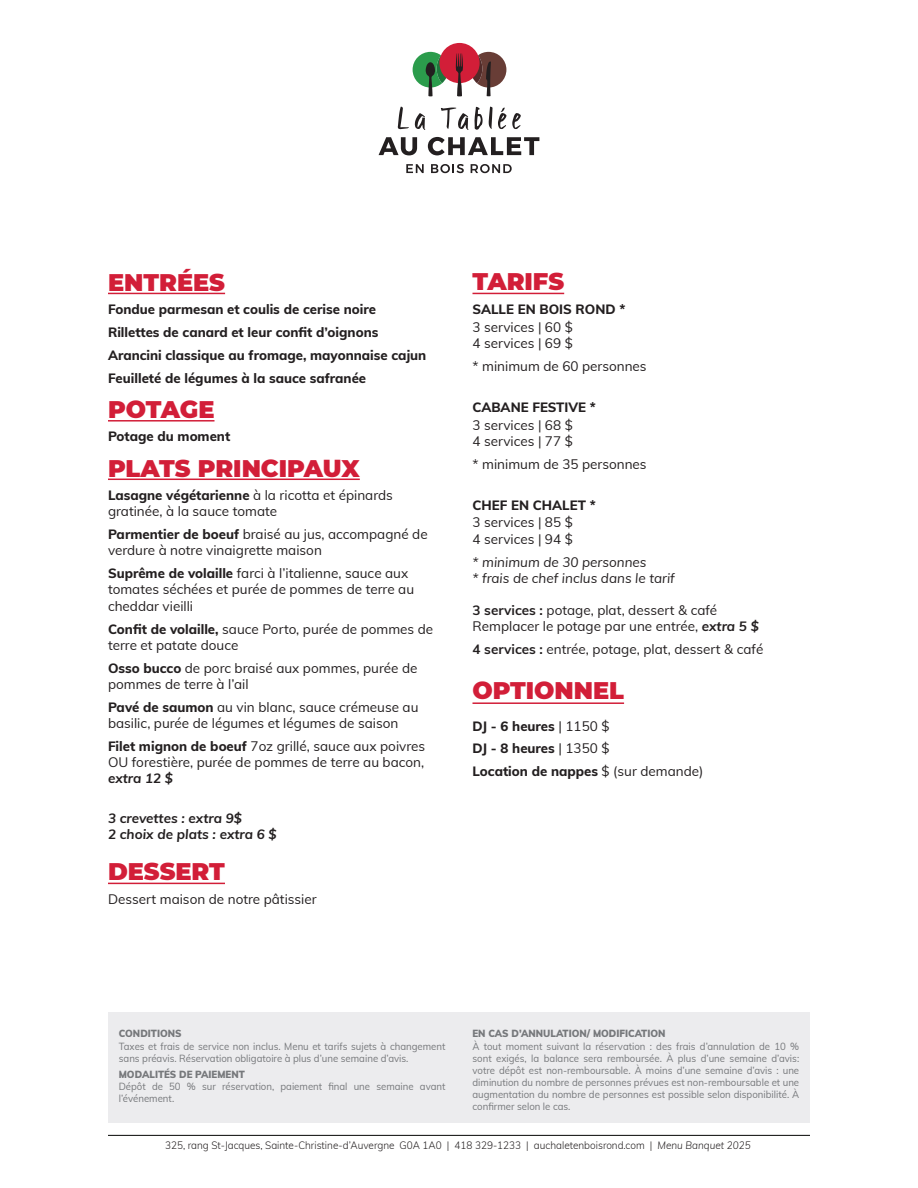
<style>
.page{position:relative;width:918px;height:1188px;background:#fff}
.page>*{position:absolute;margin:0;border:0;box-sizing:border-box;transform-origin:0 0}
.Titre{font:900 24px "Montserrat";color:#d21e38}
.Nom_des_bouchées{font:13.5px/16.2px "Muli";color:#231f20}
.Nom_des_bouchées-2{font:800 13.5px "Muli";color:#231f20}
.Description{font:13.5px "Muli";color:#231f20}
.Description-2{font:italic 13.5px "Muli";color:#231f20}
.Description-3{font:italic 700 13.5px/16.2px "Muli";color:#231f20}
.t1{font:300 10.5px "Muli";color:#231f20;scale:.95 1}
.Conditions_Modalités{font:10.2px/12.1px "Muli";color:#76787b;scale:.95 1}
.Titre_Conditions_Modalités{font:900 10.2px "Muli";color:#76787b;scale:.95 1}
.s1{font-weight:800}
.s2{font-weight:700;font-style:italic}
.s3{font-weight:700}
.s4{font-weight:400}
.s5{font-style:italic}
</style>
<div class="page">
<hr style="left:108px;top:1135px;width:702px;height:1px;background:#040503">
<svg style="left:398px;top:107px;width:11px;height:22px"></svg>
<svg style="left:512px;top:113px;width:9px;height:16px"></svg>
<svg style="left:406px;top:164px;width:18px;height:9px"></svg>
<svg style="left:431px;top:164px;width:33px;height:9px"></svg>
<svg style="left:471px;top:164px;width:41px;height:9px"></svg>
<svg style="left:379px;top:137px;width:38px;height:18px"></svg>
<svg style="left:428px;top:137px;width:111px;height:18px"></svg>
<div style="left:439px;top:43px;width:41px;height:40px;background:#d21e38;border-radius:50%"></div>
<svg style="left:413px;top:52px;width:35px;height:44px"></svg>
<svg style="left:471px;top:52px;width:35px;height:44px"></svg>
<svg style="left:456px;top:53px;width:7px;height:43px"></svg>
<svg style="left:415px;top:113px;width:10px;height:17px"></svg>
<svg style="left:441px;top:108px;width:27px;height:22px"></svg>
<svg style="left:475px;top:107px;width:8px;height:23px"></svg>
<svg style="left:489px;top:107px;width:17px;height:22px"></svg>
<hr style="left:108px;top:293px;width:117px;height:1px;background:#d21e38">
<hr style="left:108px;top:420px;width:107px;height:2px;background:#d21e38">
<hr style="left:108px;top:479px;width:252px;height:1px;background:#d21e38">
<hr style="left:108px;top:883px;width:117px;height:1px;background:#d21e38">
<hr style="left:472px;top:293px;width:92px;height:1px;background:#d21e38">
<hr style="left:472px;top:702px;width:152px;height:2px;background:#d21e38">
<div style="left:108px;top:1012px;width:702px;height:111px;background:#ececee"></div>
<p class="Titre" style="left:108px;top:265px;width:119px">ENTRÉES</p>
<p class="Nom_des_bouchées-2" style="left:108px;top:299px;width:270px">Fondue parmesan et coulis de cerise noire</p>
<p class="Nom_des_bouchées-2" style="left:108px;top:322px;width:272px">Rillettes de canard et leur confit d’oignons</p>
<p class="Nom_des_bouchées-2" style="left:108px;top:345px;width:320px">Arancini classique au fromage, mayonnaise cajun</p>
<p class="Nom_des_bouchées-2" style="left:108px;top:368px;width:260px">Feuilleté de légumes à la sauce safranée</p>
<p class="Titre" style="left:108px;top:392px;width:108px">POTAGE</p>
<p class="Nom_des_bouchées-2" style="left:108px;top:427px;width:124px">Potage du moment</p>
<p class="Titre" style="left:108px;top:450px;width:253px">PLATS PRINCIPAUX</p>
<p class="Nom_des_bouchées" style="left:108px;top:486px;width:286px"><span class="s1">Lasagne végétarienne</span> à la ricotta et épinards gratinée, à la sauce tomate</p>
<p class="Nom_des_bouchées" style="left:108px;top:525px;width:321px"><span class="s1">Parmentier de boeuf</span> braisé au jus, accompagné de verdure à notre vinaigrette maison</p>
<p class="Nom_des_bouchées" style="left:108px;top:565px;width:308px"><span class="s1">Suprême de volaille</span> farci à l’italienne, sauce aux tomates séchées et purée de pommes de terre au cheddar vieilli</p>
<p class="Nom_des_bouchées" style="left:108px;top:620px;width:327px"><span class="s1">Confit de volaille,</span> sauce Porto, purée de pommes de terre et patate douce</p>
<p class="Nom_des_bouchées" style="left:108px;top:659px;width:311px"><span class="s1">Osso bucco</span> de porc braisé aux pommes, purée de pommes de terre à l’ail</p>
<p class="Nom_des_bouchées" style="left:108px;top:698px;width:312px"><span class="s1">Pavé de saumon</span> au vin blanc, sauce crémeuse au basilic, purée de légumes et légumes de saison</p>
<p class="Nom_des_bouchées" style="left:108px;top:737px;width:319px;text-align:justify"><span class="s1">Filet mignon de boeuf</span> 7oz grillé, sauce aux poivres OU forestière, purée de pommes de terre au bacon, <span class="s2">extra 12 $</span></p>
<p class="Description-3" style="left:108px;top:809px;width:170px">3 crevettes : extra 9$<br>2 choix de plats : extra 6 $</p>
<p class="Titre" style="left:108px;top:853px;width:118px">DESSERT</p>
<p class="Description" style="left:108px;top:889px;width:210px">Dessert maison de notre pâtissier</p>
<p class="Titre" style="left:472px;top:263px;width:93px">TARIFS</p>
<p class="Nom_des_bouchées-2" style="left:472px;top:299px;width:154px">SALLE EN BOIS ROND *</p>
<p class="Description" style="left:472px;top:317px;width:102px">3 services | 60 $</p>
<p class="Description" style="left:472px;top:333px;width:102px">4 services | 69 $</p>
<p class="Description" style="left:472px;top:356px;width:176px">* minimum de 60 personnes</p>
<p class="Nom_des_bouchées-2" style="left:472px;top:397px;width:125px">CABANE FESTIVE *</p>
<p class="Description" style="left:472px;top:415px;width:102px">3 services | 68 $</p>
<p class="Description" style="left:472px;top:431px;width:102px">4 services | 77 $</p>
<p class="Description" style="left:472px;top:454px;width:176px">* minimum de 35 personnes</p>
<p class="Nom_des_bouchées-2" style="left:472px;top:495px;width:125px">CHEF EN CHALET *</p>
<p class="Description" style="left:472px;top:513px;width:102px">3 services | 85 $</p>
<p class="Description" style="left:472px;top:529px;width:102px">4 services | 94 $</p>
<p class="Description-2" style="left:472px;top:552px;width:176px">* minimum de 30 personnes</p>
<p class="Description-2" style="left:472px;top:568px;width:204px">* frais de chef inclus dans le tarif</p>
<p class="Description" style="left:472px;top:601px;width:246px"><span class="s3">3 services :</span> potage, plat, dessert &amp; café</p>
<p class="Description" style="left:472px;top:617px;width:288px">Remplacer le potage par une entrée, <span class="s2">extra 5 $</span></p>
<p class="Description" style="left:472px;top:640px;width:292px"><span class="s3">4 services :</span> entrée, potage, plat, dessert &amp; café</p>
<p class="Titre" style="left:472px;top:673px;width:153px">OPTIONNEL</p>
<p class="Nom_des_bouchées-2" style="left:472px;top:716px;width:139px">DJ - 6 heures <span class="s4">| 1150 $</span></p>
<p class="Nom_des_bouchées-2" style="left:472px;top:739px;width:139px">DJ - 8 heures <span class="s4">| 1350 $</span></p>
<p class="Nom_des_bouchées-2" style="left:472px;top:762px;width:232px">Location de nappes <span class="s4">$ (sur demande)</span></p>
<p class="Titre_Conditions_Modalités" style="left:119px;top:1026px;width:68px">CONDITIONS</p>
<p class="Conditions_Modalités" style="left:119px;top:1039px;width:345px">Taxes et frais de service non inclus. Menu et tarifs sujets à changement sans préavis. Réservation obligatoire à plus d’une semaine d’avis.</p>
<p class="Titre_Conditions_Modalités" style="left:119px;top:1067px;width:134px">MODALITÉS DE PAIEMENT</p>
<p class="Conditions_Modalités" style="left:119px;top:1080px;width:345px">Dépôt de 50 % sur réservation, paiement final une semaine avant l’événement.</p>
<p class="Titre_Conditions_Modalités" style="left:472px;top:1026px;width:205px">EN CAS D’ANNULATION/ MODIFICATION</p>
<p class="Conditions_Modalités" style="left:472px;top:1039px;width:345px;text-align:justify">À tout moment suivant la réservation : des frais d’annulation de 10 % sont exigés, la balance sera remboursée. À plus d’une semaine d’avis: votre dépôt est non-remboursable. À moins d’une semaine d’avis : une diminution du nombre de personnes prévues est non-remboursable et une augmentation du nombre de personnes est possible selon disponibilité. À confirmer selon le cas.</p>
<p class="t1" style="left:165px;top:1138px;width:618px">325, rang St-Jacques, Sainte-Christine-d’Auvergne G0A 1A0 | 418 329-1233 | auchaletenboisrond.com | <span class="s5">Menu Banquet 2025</span></p>
</div>
